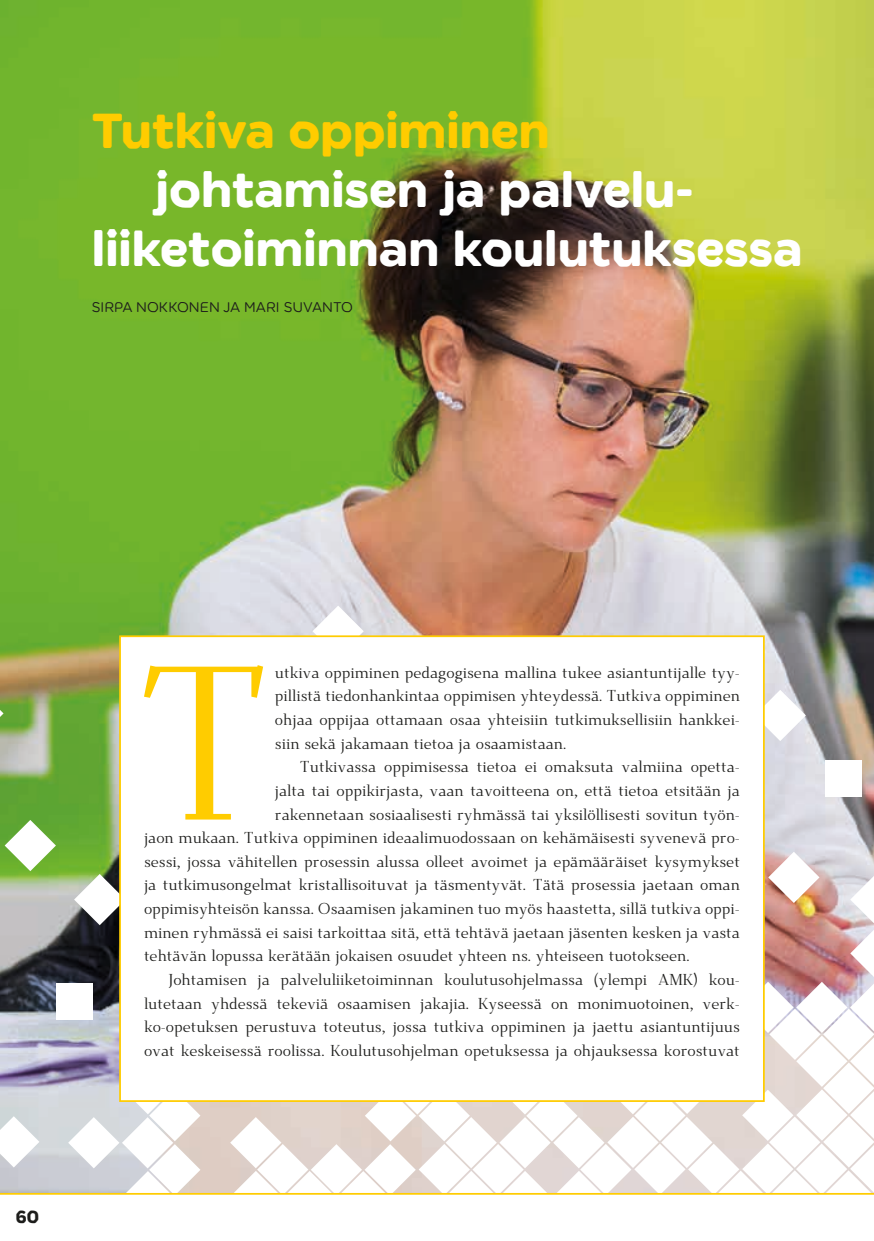
<style>
.page{position:relative;width:874px;height:1241px;background:#fff}
.page>*{position:absolute;margin:0;border:0;box-sizing:border-box;transform-origin:0 0}
.t1{font:217.7px "Dehuti Alt";color:#fc0}
.t2{font:700 49px/58.8px "Meccanica";color:#fff}
.t3{font:700 49px "Meccanica";color:#fc0}
.t4{font:700 17.5px "Meccanica";color:#1d1d1b}
.t5{font:15.75px/23.6px "Dehuti Alt";color:#1d1d1b;text-align:justify}
.t6{font:14px "Meccanica";color:#1d1d1b}
</style>
<div class="page">
<img style="left:0;top:0;width:873px;height:1192px">
<svg style="left:5px;top:819px;width:51px;height:52px"></svg>
<div style="left:56px;top:982px;width:36px;height:36px;background:#fff"></div>
<svg style="left:74px;top:873px;width:45px;height:52px"></svg>
<svg style="left:849px;top:875px;width:24px;height:48px"></svg>
<svg style="left:230px;top:929px;width:643px;height:266px"></svg>
<svg style="left:767px;top:851px;width:52px;height:51px"></svg>
<svg style="left:312px;top:605px;width:51px;height:30px"></svg>
<svg style="left:764px;top:689px;width:41px;height:52px"></svg>
<div style="left:824px;top:760px;width:36px;height:36px;background:#fff"></div>
<svg style="left:0;top:1062px;width:200px;height:133px"></svg>
<svg style="left:0;top:709px;width:4px;height:8px"></svg>
<div style="left:119px;top:635px;width:645px;height:466px;background:#fff;border:2px solid #fc0"></div>
<hr style="left:0;top:1192px;width:873px;height:2px;background:#fc0">
<h2 class="t3" style="left:92px;top:99px;width:459px">Tutkiva oppiminen</h2>
<h2 class="t2" style="left:92px;top:160px;width:711px;text-indent:63px">johtamisen ja palvelu&shy;liiketoiminnan koulutuksessa</h2>
<p class="t6" style="left:92px;top:298px;width:262px">SIRPA NOKKONEN JA MARI SUVANTO</p>
<p class="t4" style="left:16px;top:1204px;width:25px">60</p>
<h1 class="t1" style="left:135px;top:617px;width:141px">T</h1>
<p class="t5" style="left:275px;top:660px;width:466px">utkiva oppiminen pedagogisena mallina tukee asiantuntijalle tyy&shy;pillistä tiedonhankintaa oppimisen yhteydessä. Tutkiva oppiminen ohjaa oppijaa ottamaan osaa yhteisiin tutkimuksellisiin hankkei&shy;siin sekä jakamaan tietoa ja osaamistaan.</p>
<p class="t5" style="left:299px;top:755px;width:441px">Tutkivassa oppimisessa tietoa ei omaksuta valmiina opetta-</p>
<p class="t5" style="left:275px;top:778px;width:466px">jalta tai oppikirjasta, vaan tavoitteena on, että tietoa etsitään ja</p>
<p class="t5" style="left:275px;top:802px;width:466px">rakennetaan sosiaalisesti ryhmässä tai yksilöllisesti sovitun työn-</p>
<p class="t5" style="left:144px;top:825px;width:597px">jaon mukaan. Tutkiva oppiminen ideaalimuodossaan on kehämäisesti syvenevä pro-</p>
<p class="t5" style="left:144px;top:849px;width:597px">sessi, jossa vähitellen prosessin alussa olleet avoimet ja epämääräiset kysymykset</p>
<p class="t5" style="left:144px;top:873px;width:597px">ja tutkimusongelmat kristallisoituvat ja täsmentyvät. Tätä prosessia jaetaan oman</p>
<p class="t5" style="left:144px;top:896px;width:597px">oppimisyhteisön kanssa. Osaamisen jakaminen tuo myös haastetta, sillä tutkiva oppi-</p>
<p class="t5" style="left:144px;top:920px;width:597px">minen ryhmässä ei saisi tarkoittaa sitä, että tehtävä jaetaan jäsenten kesken ja vasta</p>
<p class="t5" style="left:144px;top:944px;width:546px">tehtävän lopussa kerätään jokaisen osuudet yhteen ns. yhteiseen tuotokseen.</p>
<p class="t5" style="left:169px;top:967px;width:572px">Johtamisen ja palveluliiketoiminnan koulutusohjelmassa (ylempi AMK) kou-</p>
<p class="t5" style="left:144px;top:991px;width:597px">lutetaan yhdessä tekeviä osaamisen jakajia. Kyseessä on monimuotoinen, verk-</p>
<p class="t5" style="left:144px;top:1014px;width:597px">ko-opetuksen perustuva toteutus, jossa tutkiva oppiminen ja jaettu asiantuntijuus</p>
<p class="t5" style="left:144px;top:1038px;width:597px">ovat keskeisessä roolissa. Koulutusohjelman opetuksessa ja ohjauksessa korostuvat</p>
</div>
